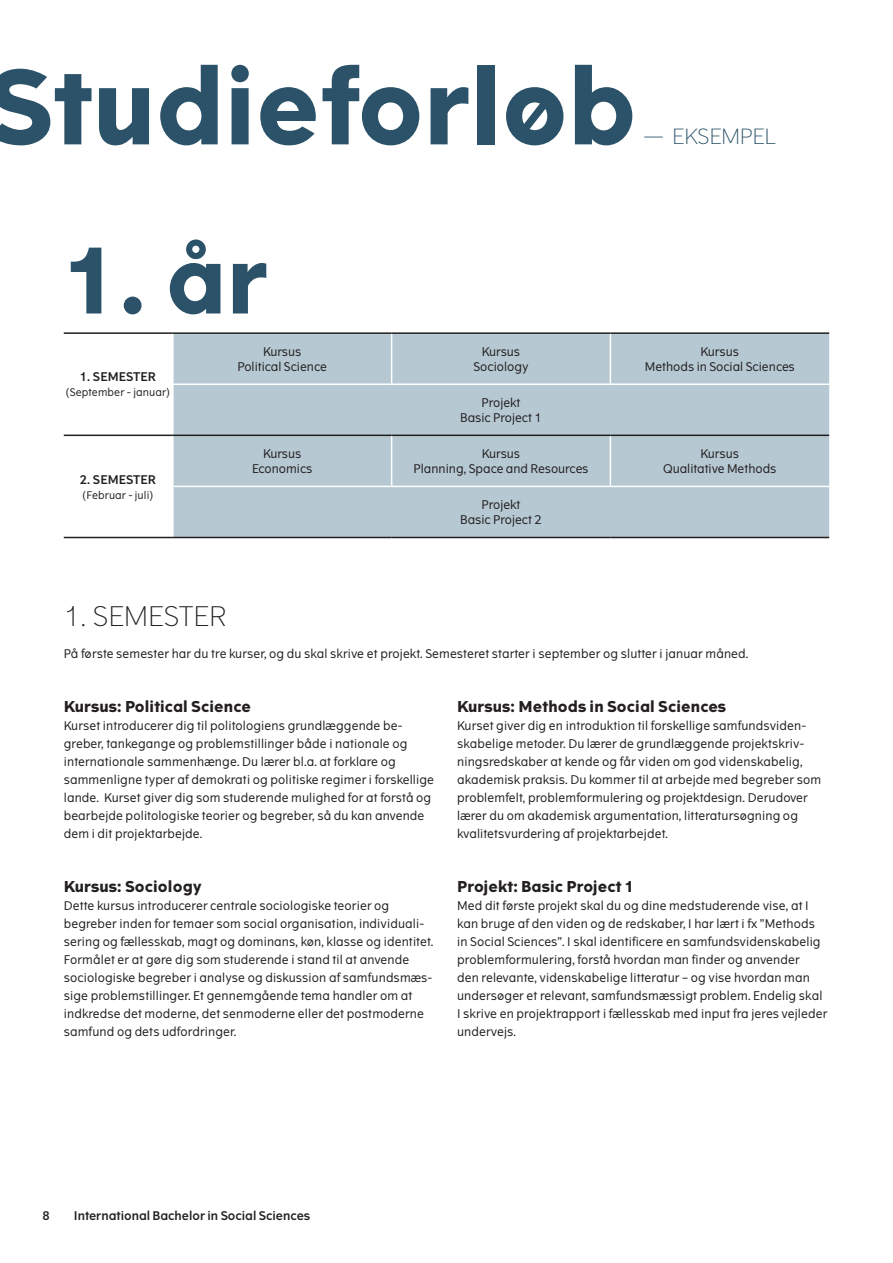
<style>
.page{position:relative;width:893px;height:1263px;background:#fff}
.page>*{position:absolute;margin:0;border:0;box-sizing:border-box;transform-origin:0 0}
.Heading_1_-_Bold_18{font:700 102px "The Wave";color:#2b5268}
.SKEMA_overskrift{font:700 90px "The Wave";color:#2b5268}
.Heading_2_-_Light_18{font:300 27px "The Wave";letter-spacing:.01em;color:#231f20}
.Heading_1_-_Bold_18-2{font:300 21px "The Wave";color:#2b5268}
.Heading_3_-_Bold_18{font:700 15px "The Wave";letter-spacing:.01em;color:#231f20}
.Heading_3_-_Bold_18-2{font:12px/18px "The Wave";letter-spacing:.01em;color:#231f20}
.Brødtekst{font:12px/18px "The Wave";letter-spacing:.01em;color:#231f20}
.SKEMA_brødtekst{font:12px "The Wave";color:#231f20}
.SKEMA_semester{font:12px "The Wave D Bd";color:#231f20}
.SKEMA_semester-2{font:10.5px "The Wave";letter-spacing:.01em;color:#231f20}
</style>
<div class="page">
<div style="left:174px;top:334px;width:655px;height:203px;background:#b6c8d2"></div>
<hr style="left:391px;top:334px;width:1px;height:49px;background:#fff">
<hr style="left:610px;top:334px;width:1px;height:49px;background:#fff">
<hr style="left:172px;top:383px;width:220px;height:2px;background:#fff">
<hr style="left:392px;top:383px;width:218px;height:2px;background:#fff">
<hr style="left:610px;top:383px;width:219px;height:2px;background:#fff">
<hr style="left:391px;top:436px;width:1px;height:50px;background:#fff">
<hr style="left:610px;top:436px;width:1px;height:50px;background:#fff">
<hr style="left:172px;top:486px;width:220px;height:1px;background:#fff">
<hr style="left:392px;top:486px;width:218px;height:1px;background:#fff">
<hr style="left:610px;top:486px;width:219px;height:1px;background:#fff">
<hr style="left:173px;top:435px;width:219px;height:1px;background:#231f20">
<hr style="left:392px;top:435px;width:218px;height:1px;background:#231f20">
<hr style="left:610px;top:435px;width:219px;height:1px;background:#231f20">
<hr style="left:64px;top:435px;width:109px;height:1px;background:#231f20">
<hr style="left:64px;top:332px;width:109px;height:2px;background:#231f20">
<hr style="left:173px;top:332px;width:219px;height:2px;background:#231f20">
<hr style="left:392px;top:332px;width:218px;height:2px;background:#231f20">
<hr style="left:610px;top:332px;width:219px;height:2px;background:#231f20">
<hr style="left:64px;top:537px;width:109px;height:1px;background:#231f20">
<hr style="left:173px;top:537px;width:219px;height:1px;background:#231f20">
<hr style="left:392px;top:537px;width:218px;height:1px;background:#231f20">
<hr style="left:610px;top:537px;width:219px;height:1px;background:#231f20">
<p class="Heading_1_-_Bold_18" style="left:-13px;top:42px;width:651px">Studieforløb</p>
<p class="Heading_1_-_Bold_18-2" style="left:643px;top:124px;width:134px">— EKSEMPEL</p>
<p class="SKEMA_overskrift" style="left:64px;top:223px;width:206px">1. år</p>
<p class="SKEMA_semester" style="left:80px;top:369px;width:78px">1. SEMESTER</p>
<p class="SKEMA_semester-2" style="left:65px;top:386px;width:107px">(September - januar)</p>
<p class="SKEMA_semester" style="left:80px;top:472px;width:78px">2. SEMESTER</p>
<p class="SKEMA_semester-2" style="left:82px;top:488px;width:73px">(Februar - juli)</p>
<p class="SKEMA_brødtekst" style="left:263px;top:344px;width:40px">Kursus</p>
<p class="SKEMA_brødtekst" style="left:237px;top:359px;width:91px">Political Science</p>
<p class="SKEMA_brødtekst" style="left:263px;top:446px;width:40px">Kursus</p>
<p class="SKEMA_brødtekst" style="left:252px;top:461px;width:62px">Economics</p>
<p class="SKEMA_brødtekst" style="left:482px;top:344px;width:40px">Kursus</p>
<p class="SKEMA_brødtekst" style="left:473px;top:359px;width:57px">Sociology</p>
<p class="SKEMA_brødtekst" style="left:482px;top:395px;width:40px">Projekt</p>
<p class="SKEMA_brødtekst" style="left:460px;top:410px;width:83px">Basic Project 1</p>
<p class="SKEMA_brødtekst" style="left:482px;top:446px;width:40px">Kursus</p>
<p class="SKEMA_brødtekst" style="left:414px;top:461px;width:176px">Planning, Space and Resources</p>
<p class="SKEMA_brødtekst" style="left:482px;top:497px;width:40px">Projekt</p>
<p class="SKEMA_brødtekst" style="left:460px;top:512px;width:83px">Basic Project 2</p>
<p class="SKEMA_brødtekst" style="left:701px;top:344px;width:40px">Kursus</p>
<p class="SKEMA_brødtekst" style="left:645px;top:359px;width:152px">Methods in Social Sciences</p>
<p class="SKEMA_brødtekst" style="left:701px;top:446px;width:40px">Kursus</p>
<p class="SKEMA_brødtekst" style="left:663px;top:461px;width:115px">Qualitative Methods</p>
<p class="Heading_2_-_Light_18" style="left:64px;top:599px;width:164px">1. SEMESTER</p>
<p class="Heading_3_-_Bold_18-2" style="left:64px;top:644px;width:686px">På første semester har du tre kurser, og du skal skrive et projekt. Semesteret starter i september og slutter i januar måned.</p>
<p class="Heading_3_-_Bold_18" style="left:64px;top:697px;width:189px">Kursus: Political Science</p>
<p class="Heading_3_-_Bold_18-2" style="left:64px;top:716px;width:372px">Kurset introducerer dig til politologiens grundlæggende be&shy;greber, tankegange og problemstillinger både i nationale og internationale sammenhænge. Du lærer bl.a. at forklare og sammenligne typer af demokrati og politiske regimer i forskellige lande. Kurset giver dig som studerende mulighed for at forstå og bearbejde politologiske teorier og begreber, så du kan anvende dem i dit projektarbejde.</p>
<p class="Heading_3_-_Bold_18" style="left:64px;top:877px;width:140px">Kursus: Sociology</p>
<p class="Brødtekst" style="left:64px;top:896px;width:371px">Dette kursus introducerer centrale sociologiske teorier og begreber inden for temaer som social organisation, individuali&shy;sering og fællesskab, magt og dominans, køn, klasse og identitet.<br>Formålet er at gøre dig som studerende i stand til at anvende sociologiske begreber i analyse og diskussion af samfundsmæs&shy;sige problemstillinger. Et gennemgående tema handler om at indkredse det moderne, det senmoderne eller det postmoderne samfund og dets udfordringer.</p>
<p class="Heading_3_-_Bold_18" style="left:457px;top:697px;width:270px">Kursus: Methods in Social Sciences</p>
<p class="Heading_3_-_Bold_18-2" style="left:457px;top:716px;width:366px">Kurset giver dig en introduktion til forskellige samfundsviden&shy;skabelige metoder. Du lærer de grundlæggende projektskriv&shy;ningsredskaber at kende og får viden om god videnskabelig, akademisk praksis. Du kommer til at arbejde med begreber som problemfelt, problemformulering og projektdesign. Derudover lærer du om akademisk argumentation, litteratursøgning og kvalitetsvurdering af projektarbejdet.</p>
<p class="Heading_3_-_Bold_18" style="left:457px;top:877px;width:178px">Projekt: Basic Project 1</p>
<p class="Brødtekst" style="left:457px;top:896px;width:372px">Med dit første projekt skal du og dine medstuderende vise, at I kan bruge af den viden og de redskaber, I har lært i fx ”Methods in Social Sciences”. I skal identificere en samfundsvidenskabelig problemformulering, forstå hvordan man finder og anvender<br>den relevante, videnskabelige litteratur – og vise hvordan man undersøger et relevant, samfundsmæssigt problem. Endelig skal I skrive en projektrapport i fællesskab med input fra jeres vejleder undervejs.</p>
<p class="SKEMA_semester" style="left:43px;top:1208px;width:9px">8</p>
<p class="SKEMA_semester" style="left:74px;top:1208px;width:238px">International Bachelor in Social Sciences</p>
</div>
